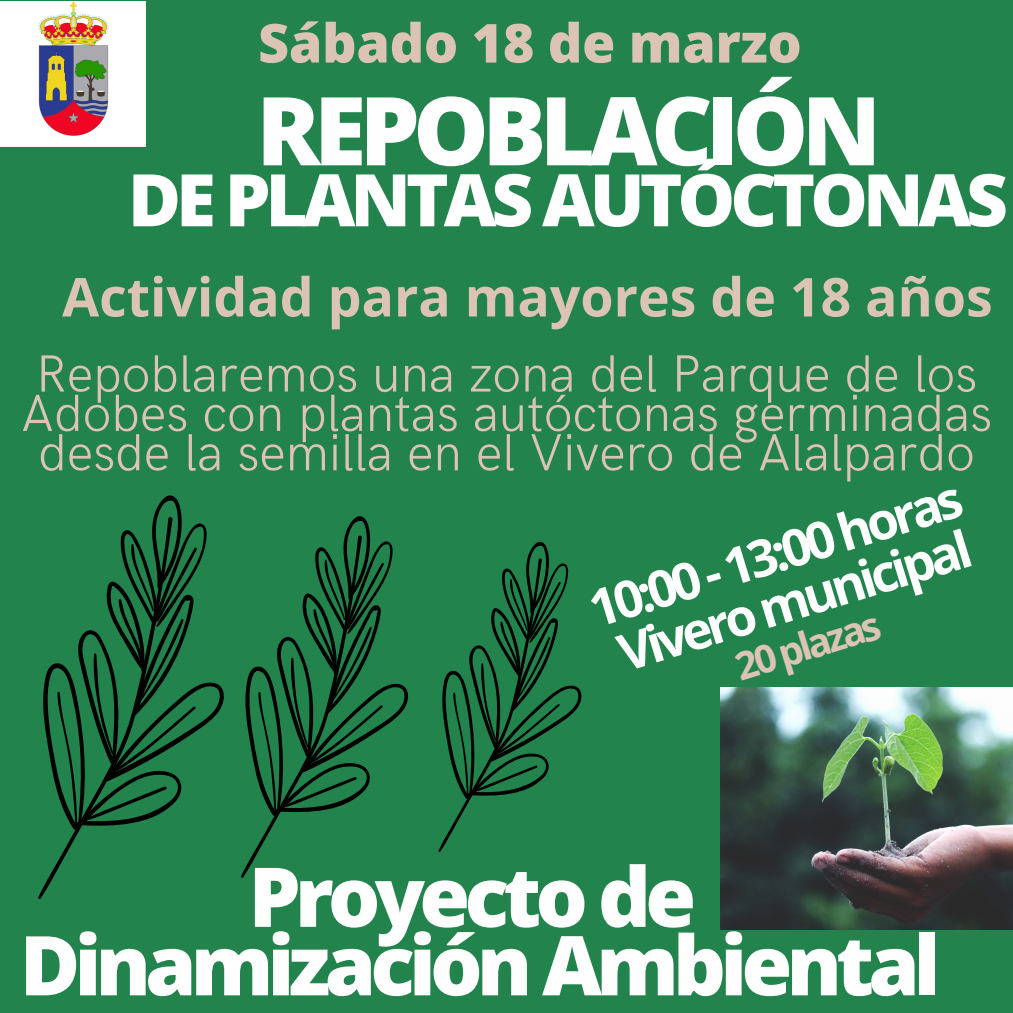
<style>
.page{position:relative;width:1013px;height:1013px;background:#fff}
.page>*{position:absolute;margin:0;border:0;box-sizing:border-box;transform-origin:0 0}
.t1{font:800 95px "Open Sans";letter-spacing:-.07em;color:#fefefe}
.t2{font:800 82.5px/68.5px "Open Sans";letter-spacing:-.07em;color:#fefefe;text-align:center}
.t3{font:800 72.5px "Open Sans";letter-spacing:-.07em;color:#fefefe}
.t4{font:800 53.75px "Open Sans";letter-spacing:-.005em;color:#dcc4b4}
.t5{font:700 53.62px "Open Sans";color:#dcc4b4}
.t6{font:300 52.38px/39.4px "HK Grotesk";color:#dcc4b4;text-align:center}
.t7{font:700 51.25px/50.6px "Open Sans";color:#fefefe}
.t8{font:700 38.75px "Open Sans";color:#dcc4b4}
</style>
<div class="page">
<div style="left:0;top:0;width:1012px;height:1012px;background:#22844c"></div>
<img style="left:0;top:1px;width:145px;height:145px">
<svg style="left:38px;top:829px;width:42px;height:70px"></svg>
<svg style="left:43px;top:495px;width:181px;height:334px"></svg>
<img style="left:720px;top:688px;width:292px;height:241px">
<svg style="left:241px;top:815px;width:38px;height:62px"></svg>
<svg style="left:245px;top:516px;width:164px;height:299px"></svg>
<svg style="left:438px;top:541px;width:144px;height:311px"></svg>
<p class="t4" style="left:258px;top:5px;width:545px">Sábado 18 de marzo</p>
<h1 class="t1" style="left:256px;top:64px;width:626px">REPOBLACIÓN</h1>
<h3 class="t3" style="left:128px;top:149px;width:881px">DE PLANTAS AUTÓCTONAS</h3>
<p class="t5" style="left:62px;top:259px;width:932px">Actividad para mayores de 18 años</p>
<p class="t6" style="left:21px;top:356px;width:972px">Repoblaremos una zona del Parque de los<br>Adobes con plantas autóctonas germinadas desde la semilla en el Vivero de Alalpardo</p>
<p class="t7" style="left:582px;top:584px;width:389px;rotate:-17deg">10:00 - 13:00 horas<br>Vivero municipal</p>
<p class="t8" style="left:728px;top:641px;width:151px;rotate:-17deg">20 plazas</p>
<h2 class="t2" style="left:20px;top:860px;width:922px">Proyecto de<br>Dinamización Ambiental</h2>
</div>
